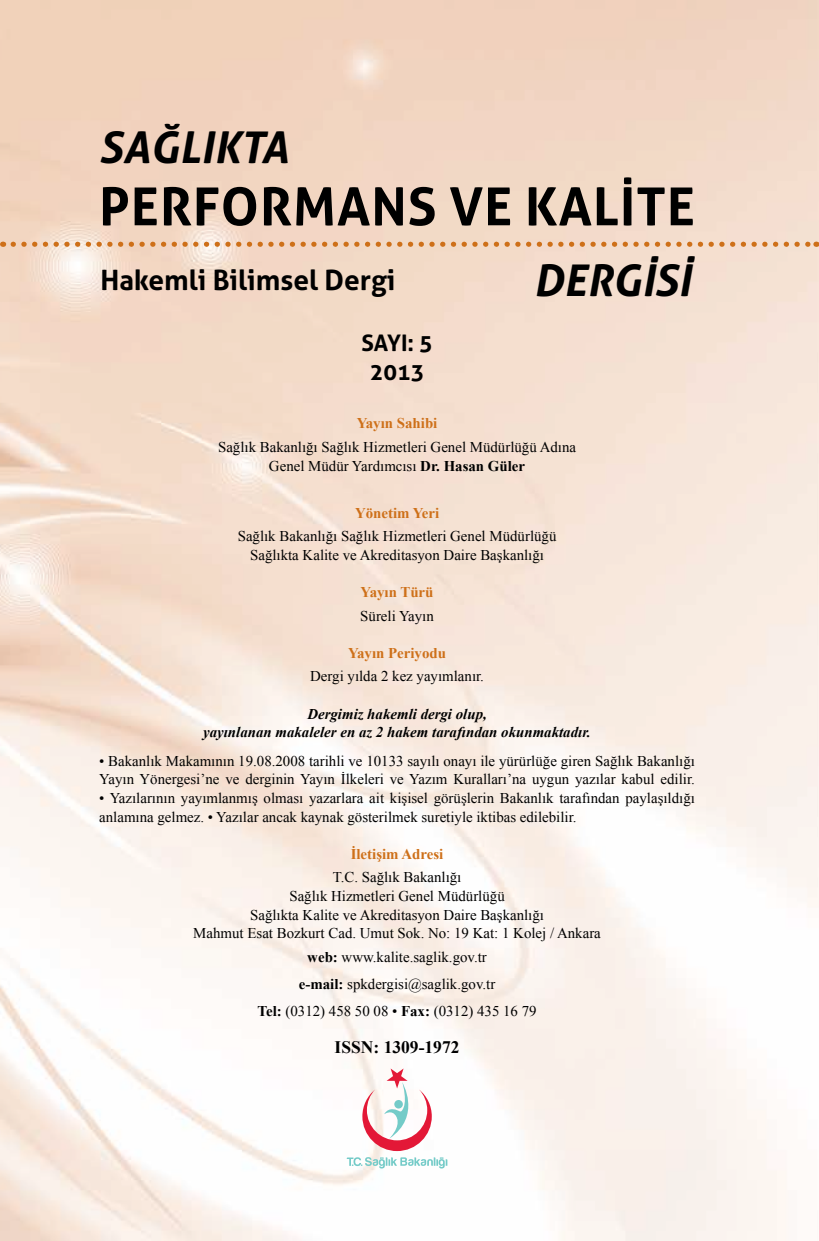
<style>
.page{position:relative;width:819px;height:1241px;background:#fff}
.page>*{position:absolute;margin:0;border:0;box-sizing:border-box;transform-origin:0 0}
.t1{font:700 52.5px "Aller";letter-spacing:.02em;color:#000}
.t2{font:italic 700 43.75px "Aller";color:#000}
.t3{font:700 28px "Aller";color:#000}
.t4{font:700 22.75px/29.6px "Aller";color:#000;text-align:center}
.t5{font:700 17.5px "Times New Roman";color:#000}
.t6{font:14.88px/18.6px "Times New Roman";color:#000;text-align:center}
.t7{font:italic 700 14.88px/18.6px "Times New Roman";color:#000;text-align:center}
.t8{font:700 14.88px "Times New Roman";color:#ce7019}
.s1{font-weight:700}
</style>
<div class="page">
<img style="left:0;top:0;width:819px;height:1240px">
<svg style="left:13px;top:241px;width:803px;height:6px;background:#e6b890"></svg>
<svg style="left:362px;top:1068px;width:70px;height:82px"></svg>
<svg style="left:347px;top:1156px;width:100px;height:12px"></svg>
<h2 class="t2" style="left:99px;top:120px;width:191px">SAĞLIKTA</h2>
<h1 class="t1" style="left:99px;top:174px;width:597px">PERFORMANS VE KALİTE</h1>
<h3 class="t3" style="left:100px;top:263px;width:296px">Hakemli Bilimsel Dergi</h3>
<h2 class="t2" style="left:533px;top:253px;width:159px">DERGİSİ</h2>
<h3 class="t4" style="left:361px;top:327px;width:73px">Sayı: 5<br>2013</h3>
<p class="t8" style="left:357px;top:413px;width:82px">Yayın Sahibi</p>
<p class="t6" style="left:218px;top:437px;width:359px">Sağlık Bakanlığı Sağlık Hizmetleri Genel Müdürlüğü Adına<br>Genel Müdür Yardımcısı <span class="s1">Dr. Hasan Güler</span></p>
<p class="t8" style="left:355px;top:502px;width:86px">Yönetim Yeri</p>
<p class="t6" style="left:238px;top:526px;width:320px">Sağlık Bakanlığı Sağlık Hizmetleri Genel Müdürlüğü<br>Sağlıkta Kalite ve Akreditasyon Daire Başkanlığı</p>
<p class="t8" style="left:360px;top:581px;width:74px">Yayın Türü</p>
<p class="t6" style="left:360px;top:606px;width:75px">Süreli Yayın</p>
<p class="t8" style="left:348px;top:642px;width:99px">Yayın Periyodu</p>
<p class="t6" style="left:310px;top:666px;width:175px">Dergi yılda 2 kez yayımlanır.</p>
<p class="t7" style="left:203px;top:703px;width:389px">Dergimiz hakemli dergi olup,<br>yayınlanan makaleler en az 2 hakem tarafından okunmaktadır.</p>
<p class="t6" style="left:99px;top:751px;width:597px;text-align:left">• Bakanlık Makamının 19.08.2008 tarihli ve 10133 sayılı onayı ile yürürlüğe giren Sağlık Bakanlığı<br>Yayın Yönergesi’ne ve derginin Yayın İlkeleri ve Yazım Kuralları’na uygun yazılar kabul edilir.</p>
<p class="t6" style="left:99px;top:788px;width:597px;text-align:left">• Yazılarının yayımlanmış olması yazarlara ait kişisel görüşlerin Bakanlık tarafından paylaşıldığı anlamına gelmez. • Yazılar ancak kaynak gösterilmek suretiyle iktibas edilebilir.</p>
<p class="t8" style="left:351px;top:843px;width:94px">İletişim Adresi</p>
<p class="t6" style="left:193px;top:867px;width:409px">T.C. Sağlık Bakanlığı<br>Sağlık Hizmetleri Genel Müdürlüğü<br>Sağlıkta Kalite ve Akreditasyon Daire Başkanlığı<br>Mahmut Esat Bozkurt Cad. Umut Sok. No: 19 Kat: 1 Kolej / Ankara</p>
<p class="t6" style="left:257px;top:942px;width:280px;line-height:27.3px"><span class="s1">web:</span> www.kalite.saglik.gov.tr<br><span class="s1">e-mail:</span> spkdergisi@saglik.gov.tr<br><span class="s1">Tel:</span> (0312) 458 50 08 • <span class="s1">Fax:</span> (0312) 435 16 79</p>
<p class="t5" style="left:334px;top:1034px;width:126px">ISSN: 1309-1972</p>
</div>
